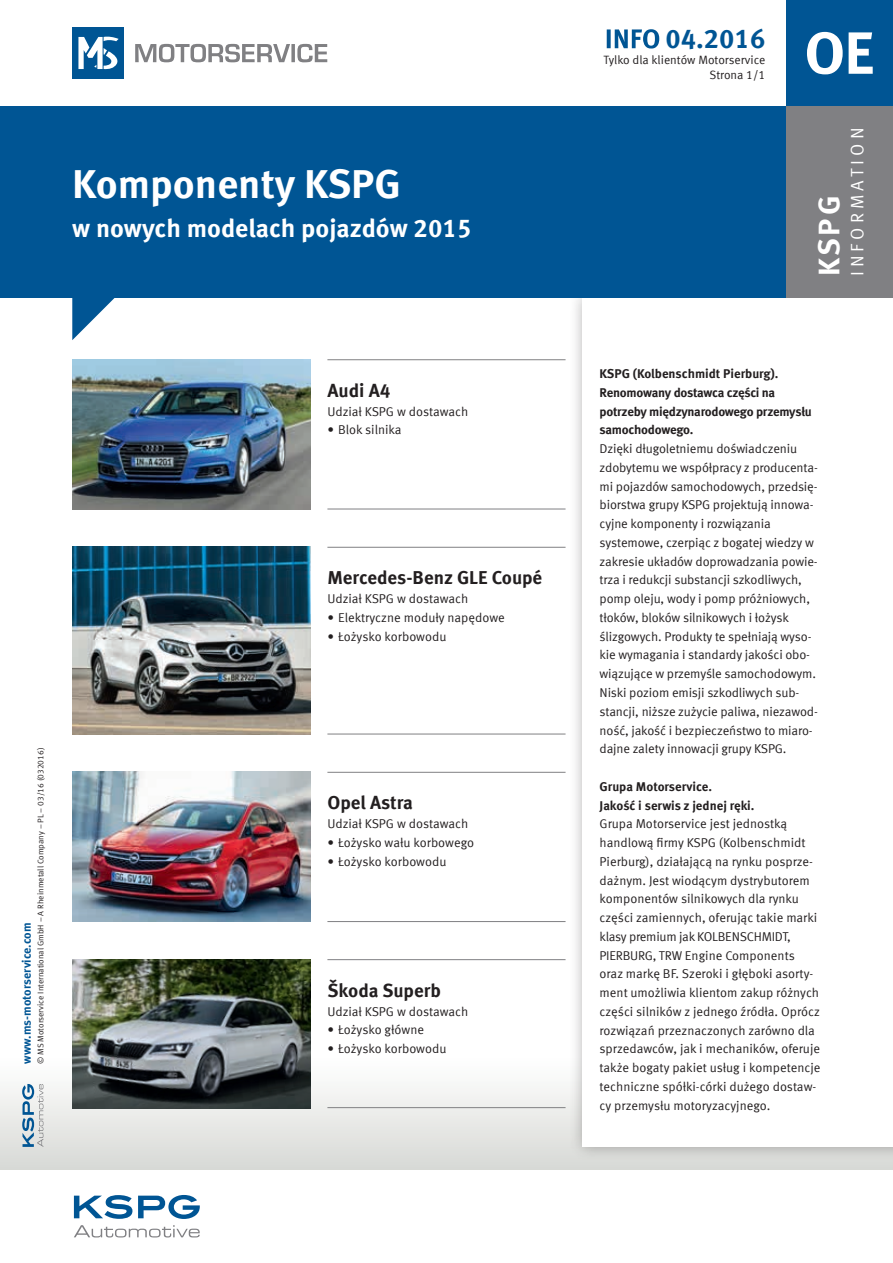
<style>
.page{position:relative;width:893px;height:1263px;background:#fff}
.page>*{position:absolute;margin:0;border:0;box-sizing:border-box;transform-origin:0 0}
.t1{font:700 40.5px "Meta Offc Pro";color:#fff}
.t2{font:700 30px "Meta Offc Pro";color:#fff}
.t3{font:700 27px "Meta Offc Pro";color:#005594}
.t4{font:700 25.5px "Meta Offc Pro";color:#fff}
.t5{font:700 18.75px "Meta Offc Pro";color:#231f20}
.t6{font:18px "Meta Offc Pro Norm";letter-spacing:.23em;color:#fff}
.t7{font:12.75px/18.8px "Meta Offc Pro Norm";letter-spacing:-.01em;color:#231f20}
.t8{font:700 12.75px/18.8px "Meta Offc Pro";letter-spacing:-.02em;color:#231f20}
.t9{font:700 12.75px/18.8px "Meta Offc Pro";color:#231f20}
.t10{font:12px "Meta Offc Pro Norm";letter-spacing:-.005em;color:#231f20}
.t11{font:700 12px "Meta Offc Pro";color:#005594}
.t12{font:8.25px "Meta Offc Pro Norm";color:#231f20}
</style>
<div class="page">
<div style="left:0;top:1054px;width:893px;height:115px;background:linear-gradient(to bottom,#fdfefe,#d7d8d5)"></div>
<div style="left:568px;top:283px;width:325px;height:878px;background:#231f20;opacity:.35"></div>
<div style="left:583px;top:298px;width:310px;height:849px;background:#fff"></div>
<div style="left:0;top:106px;width:893px;height:192px;background:#005594"></div>
<svg style="left:135px;top:44px;width:192px;height:19px"></svg>
<div style="left:72px;top:28px;width:51px;height:51px;background:#005594"></div>
<svg style="left:78px;top:36px;width:41px;height:33px"></svg>
<svg style="left:607px;top:29px;width:52px;height:20px"></svg>
<div style="left:787px;top:0;width:106px;height:106px;background:#005594"></div>
<div style="left:787px;top:106px;width:106px;height:192px;background:#808083"></div>
<svg style="left:807px;top:32px;width:66px;height:42px"></svg>
<svg style="left:74px;top:1225px;width:126px;height:12px"></svg>
<svg style="left:74px;top:1195px;width:126px;height:24px"></svg>
<svg style="left:22px;top:1084px;width:21px;height:63px"></svg>
<svg style="left:72px;top:298px;width:43px;height:42px"></svg>
<img style="left:72px;top:359px;width:238px;height:150px">
<img style="left:72px;top:547px;width:238px;height:187px">
<img style="left:72px;top:772px;width:238px;height:150px">
<img style="left:72px;top:959px;width:238px;height:149px">
<hr style="left:327px;top:359px;width:239px;height:1px;background:#808083">
<hr style="left:327px;top:509px;width:239px;height:1px;background:#808083">
<hr style="left:327px;top:547px;width:239px;height:1px;background:#808083">
<hr style="left:327px;top:734px;width:239px;height:1px;background:#808083">
<hr style="left:327px;top:772px;width:239px;height:1px;background:#808083">
<hr style="left:327px;top:921px;width:239px;height:1px;background:#808083">
<hr style="left:327px;top:959px;width:239px;height:1px;background:#808083">
<hr style="left:327px;top:1107px;width:239px;height:1px;background:#808083">
<h1 class="t1" style="left:72px;top:152px;width:330px">Komponenty KSPG</h1>
<h3 class="t4" style="left:72px;top:208px;width:401px">w nowych modelach pojazdów 2015</h3>
<p class="t12" style="left:34px;top:1064px;width:318px;rotate:-90deg">© MS Motorservice International GmbH – A Rheinmetall Company – PL – 03/16 (032016)</p>
<p class="t11" style="left:17px;top:1064px;width:143px;rotate:-90deg">www.ms-motorservice.com</p>
<h3 class="t5" style="left:327px;top:376px;width:65px">Audi A4</h3>
<p class="t7" style="left:327px;top:401px;width:142px">Udział KSPG w dostawach</p>
<p class="t7" style="left:327px;top:420px;width:76px">• Blok silnika</p>
<h3 class="t5" style="left:327px;top:563px;width:216px">Mercedes-Benz GLE Coupé</h3>
<p class="t7" style="left:327px;top:588px;width:142px">Udział KSPG w dostawach</p>
<p class="t7" style="left:327px;top:607px;width:179px">• Elektryczne moduły napędowe</p>
<p class="t7" style="left:327px;top:626px;width:121px">• Łożysko korbowodu</p>
<h3 class="t5" style="left:327px;top:788px;width:87px">Opel Astra</h3>
<p class="t7" style="left:327px;top:813px;width:142px">Udział KSPG w dostawach</p>
<p class="t7" style="left:327px;top:832px;width:148px">• Łożysko wału korbowego</p>
<p class="t7" style="left:327px;top:851px;width:121px">• Łożysko korbowodu</p>
<h3 class="t5" style="left:327px;top:976px;width:115px">Škoda Superb</h3>
<p class="t7" style="left:327px;top:1001px;width:142px">Udział KSPG w dostawach</p>
<p class="t7" style="left:327px;top:1020px;width:98px">• Łożysko główne</p>
<p class="t7" style="left:327px;top:1038px;width:121px">• Łożysko korbowodu</p>
<h3 class="t3" style="left:665px;top:18px;width:102px">04.2016</h3>
<p class="t10" style="left:604px;top:51px;width:163px">Tylko dla klientów Motorservice</p>
<p class="t10" style="left:709px;top:66px;width:57px">Strona 1/1</p>
<h2 class="t2" style="left:806px;top:276px;width:82px;rotate:-90deg">KSPG</h2>
<h3 class="t6" style="left:844px;top:276px;width:150px;rotate:-90deg">INFORMATION</h3>
<p class="t8" style="left:600px;top:363px;width:214px">KSPG (Kolbenschmidt Pierburg).<br>Renomowany dostawca części na potrzeby międzynarodowego przemysłu samochodowego.</p>
<p class="t7" style="left:600px;top:438px;width:220px">Dzięki długoletniemu doświadczeniu zdobytemu we współpracy z producenta&shy;mi pojazdów samochodowych, przedsię&shy;biorstwa grupy KSPG projektują innowa&shy;cyjne komponenty i rozwiązania systemowe, czerpiąc z bogatej wiedzy w zakresie układów doprowadzania powie&shy;trza i redukcji substancji szkodliwych, pomp oleju, wody i pomp próżniowych, tłoków, bloków silnikowych i łożysk ślizgowych. Produkty te spełniają wyso&shy;kie wymagania i standardy jakości obo&shy;wiązujące w przemyśle samochodowym.<br>Niski poziom emisji szkodliwych sub&shy;stancji, niższe zużycie paliwa, niezawod&shy;ność, jakość i bezpieczeństwo to miaro&shy;dajne zalety innowacji grupy KSPG.</p>
<p class="t9" style="left:600px;top:776px;width:156px">Grupa Motorservice.<br>Jakość i serwis z jednej ręki.</p>
<p class="t7" style="left:600px;top:814px;width:222px">Grupa Motorservice jest jednostką handlową firmy KSPG (Kolbenschmidt Pierburg), działającą na rynku posprze&shy;dażnym. Jest wiodącym dystrybutorem komponentów silnikowych dla rynku części zamiennych, oferując takie marki klasy premium jak KOLBENSCHMIDT, PIERBURG, TRW Engine Components oraz markę BF. Szeroki i głęboki asorty&shy;ment umożliwia klientom zakup różnych części silników z jednego źródła. Oprócz rozwiązań przeznaczonych zarówno dla sprzedawców, jak i mechaników, oferuje także bogaty pakiet usług i kompetencje techniczne spółki-córki dużego dostaw&shy;cy przemysłu motoryzacyjnego.</p>
</div>
